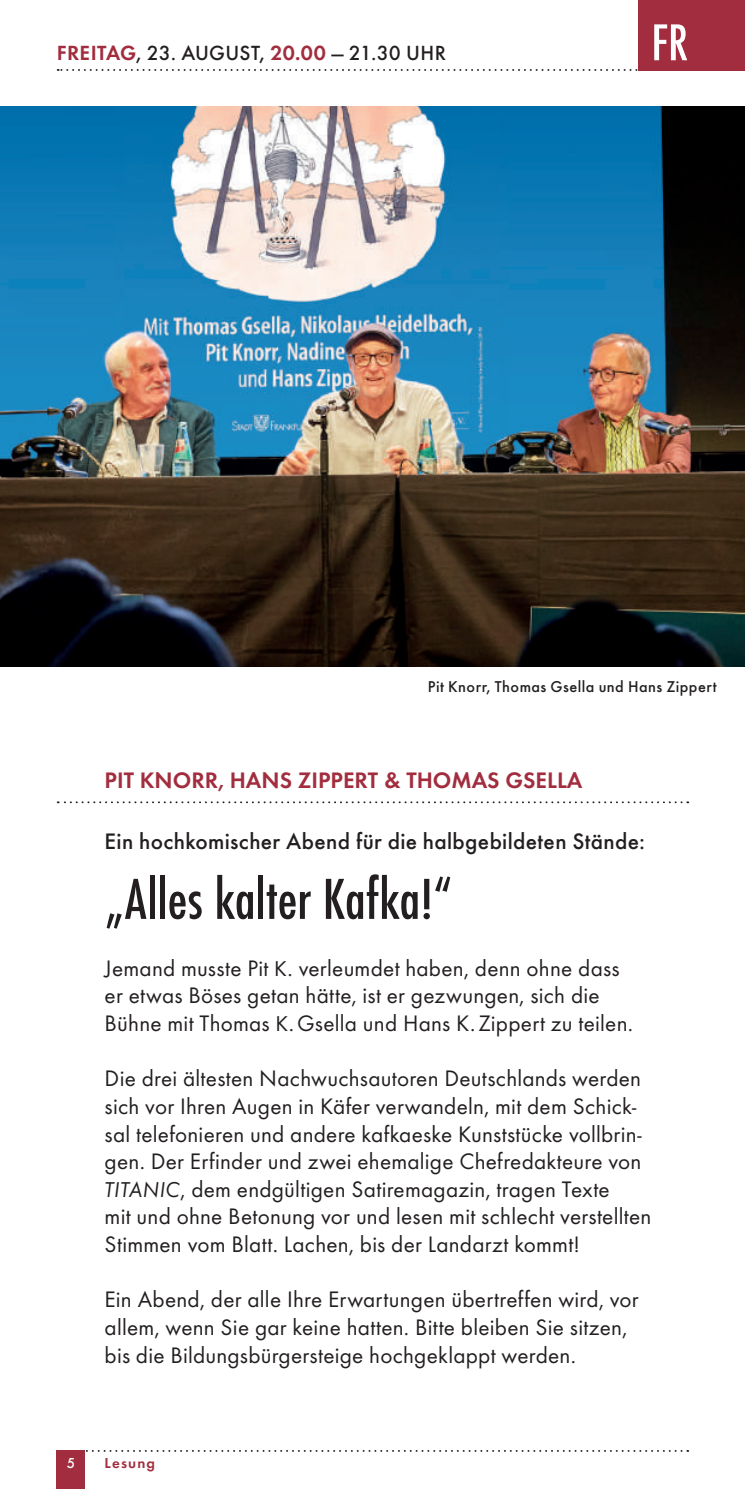
<style>
.page{position:relative;width:745px;height:1489px;background:#fff}
.page>*{position:absolute;margin:0;border:0;box-sizing:border-box;transform-origin:0 0}
.t1{font:500 condensed 60px "Futura T";letter-spacing:-.005em;color:#231f20}
.t2{font:500 condensed 53.75px "Futura T";color:#fff}
.t3{font:23.25px/27.5px "Futura T";letter-spacing:.01em;color:#231f20}
.t4{font:500 23.25px "Futura T";letter-spacing:.015em;color:#231f20}
.t5{font:600 23.25px "Futura T";color:#a22d3e}
.t6{font:500 21.25px "Futura T";letter-spacing:.01em;color:#231f20}
.t7{font:500 16.25px "Futura T";letter-spacing:.03em;color:#231f20}
.t8{font:600 15px "Futura T";letter-spacing:.075em;color:#a22d3e}
.t9{font:500 15px "Futura T";color:#fff}
.s1{font-weight:600;color:#a22d3e}
.s2{font-size:22.25px}
.s3{font-style:italic;font-size:22.25px}
</style>
<div class="page">
<svg style="left:86px;top:1450px;width:601px;height:1px"></svg>
<div style="left:57px;top:1449px;width:28px;height:39px;background:#a22d3e"></div>
<img style="left:0;top:106px;width:744px;height:560px">
<svg style="left:58px;top:69px;width:687px;height:2px"></svg>
<div style="left:638px;top:0;width:106px;height:71px;background:#a22d3e"></div>
<svg style="left:58px;top:801px;width:629px;height:2px"></svg>
<p class="t6" style="left:57px;top:41px;width:391px"><span class="s1">FREITAG</span>, 23. AUGUST, <span class="s1">20.00</span> — 21.30 UHR</p>
<h2 class="t2" style="left:651px;top:11px;width:38px">FR</h2>
<p class="t7" style="left:427px;top:677px;width:290px">Pit Knorr, Thomas Gsella und Hans Zippert</p>
<p class="t5" style="left:105px;top:766px;width:479px">PIT KNORR, HANS ZIPPERT &amp; THOMAS GSELLA</p>
<p class="t4" style="left:105px;top:828px;width:541px">Ein hochkomischer Abend für die halbgebildeten Stände:</p>
<h1 class="t1" style="left:105px;top:863px;width:349px">„Alles kalter Kafka!“</h1>
<p class="t3" style="left:105px;top:953px;width:529px">Jemand musste Pit <span class="s2">K</span>. verleumdet haben, denn ohne dass er etwas Böses getan hätte, ist er gezwungen, sich die<br>Bühne mit Thomas <span class="s2">K</span>.Gsella und Hans K.Zippert zu teilen.</p>
<p class="t3" style="left:105px;top:1064px;width:548px">Die drei ältesten Nachwuchsautoren Deutschlands werden sich vor Ihren Augen in Käfer verwandeln, mit dem Schick&shy;sal telefonieren und andere kafkaeske Kunststücke vollbrin&shy;gen. Der Erfinder und zwei ehemalige Chefredakteure von <span class="s3">TITANIC</span>, dem endgültigen Satiremagazin, tragen Texte<br>mit und ohne Betonung vor und lesen mit schlecht verstellten Stimmen vom Blatt. Lachen, bis der Landarzt kommt!</p>
<p class="t3" style="left:105px;top:1285px;width:535px">Ein Abend, der alle Ihre Erwartungen übertreffen wird, vor allem, wenn Sie gar keine hatten. Bitte bleiben Sie sitzen, bis die Bildungsbürgersteige hochgeklappt werden.</p>
<p class="t9" style="left:67px;top:1453px;width:10px">5</p>
<p class="t8" style="left:105px;top:1453px;width:52px">Lesung</p>
</div>
